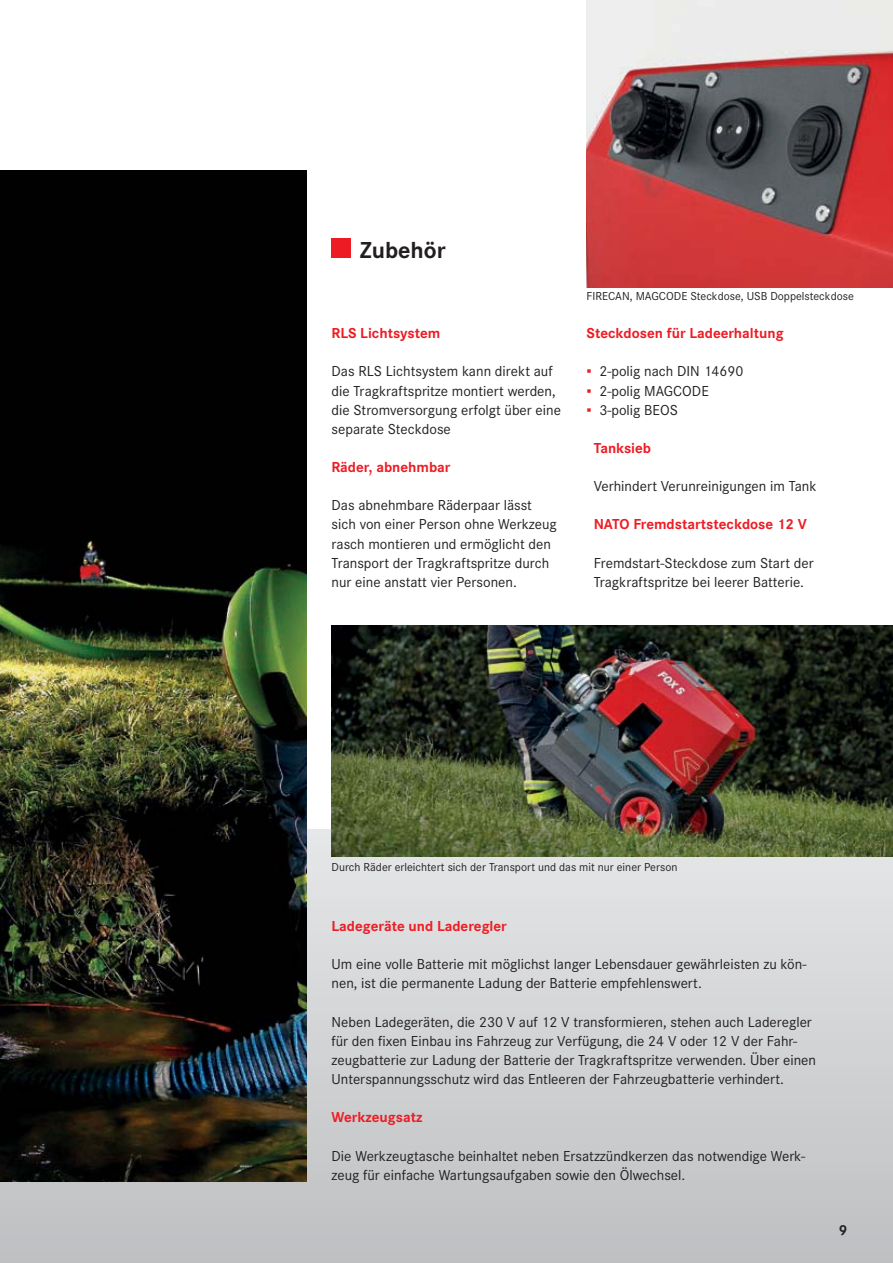
<style>
.page{position:relative;width:893px;height:1263px;background:#fff}
.page>*{position:absolute;margin:0;border:0;box-sizing:border-box;transform-origin:0 0}
.t1{font:700 24px "Corporate S";color:#231f20}
.t2{font:15px/19.2px "Corporate S";color:#231f20}
.t3{font:700 15px "Corporate S";color:#ed1c24}
.t4{font:700 15px "Corporate S";color:#231f20}
.t5{font:12px "Corporate S";color:#231f20}
</style>
<div class="page">
<div style="left:0;top:829px;width:893px;height:434px;background:linear-gradient(to bottom,#e3e4e5,#bec0c2)"></div>
<img style="left:0;top:170px;width:306px;height:1011px">
<div style="left:332px;top:239px;width:19px;height:19px;background:#ed1c24"></div>
<img style="left:332px;top:625px;width:561px;height:232px">
<img style="left:587px;top:0;width:306px;height:287px">
<h1 class="t1" style="left:360px;top:240px;width:88px">Zubehör</h1>
<p class="t3" style="left:332px;top:327px;width:110px">RLS Lichtsystem</p>
<p class="t2" style="left:332px;top:363px;width:231px">Das RLS Lichtsystem kann direkt auf die Tragkraftspritze montiert werden, die Stromversorgung erfolgt über eine separate Steckdose</p>
<p class="t3" style="left:332px;top:461px;width:121px">Räder, abnehmbar</p>
<p class="t2" style="left:332px;top:497px;width:227px">Das abnehmbare Räderpaar lässt sich von einer Person ohne Werkzeug rasch montieren und ermöglicht den Transport der Tragkraftspritze durch nur eine anstatt vier Personen.</p>
<p class="t5" style="left:587px;top:292px;width:269px">FIRECAN, MAGCODE Steckdose, USB Doppelsteckdose</p>
<p class="t3" style="left:587px;top:327px;width:199px">Steckdosen für Ladeerhaltung</p>
<p class="t2" style="left:599px;top:363px;width:146px">2-polig nach DIN 14690<br>2-polig MAGCODE<br>3-polig BEOS</p>
<p class="t3" style="left:594px;top:442px;width:59px">Tanksieb</p>
<p class="t2" style="left:594px;top:477px;width:224px">Verhindert Verunreinigungen im Tank</p>
<p class="t3" style="left:594px;top:519px;width:215px">NATO Fremdstartsteckdose 12 V</p>
<p class="t2" style="left:594px;top:554px;width:221px">Fremdstart-Steckdose zum Start der<br>Tragkraftspritze bei leerer Batterie.</p>
<p class="t5" style="left:332px;top:862px;width:347px">Durch Räder erleichtert sich der Transport und das mit nur einer Person</p>
<p class="t3" style="left:332px;top:920px;width:177px">Ladegeräte und Laderegler</p>
<p class="t2" style="left:332px;top:956px;width:476px">Um eine volle Batterie mit möglichst langer Lebensdauer gewährleisten zu kön&shy;nen, ist die permanente Ladung der Batterie empfehlenswert.</p>
<p class="t2" style="left:332px;top:1013px;width:486px">Neben Ladegeräten, die 230 V auf 12 V transformieren, stehen auch Laderegler für den fixen Einbau ins Fahrzeug zur Verfügung, die 24 V oder 12 V der Fahr&shy;zeugbatterie zur Ladung der Batterie der Tragkraftspritze verwenden. Über einen Unterspannungsschutz wird das Entleeren der Fahrzeugbatterie verhindert.</p>
<p class="t3" style="left:332px;top:1111px;width:92px">Werkzeugsatz</p>
<p class="t2" style="left:332px;top:1147px;width:475px">Die Werkzeugtasche beinhaltet neben Ersatzzündkerzen das notwendige Werk&shy;zeug für einfache Wartungsaufgaben sowie den Ölwechsel.</p>
<p class="t4" style="left:839px;top:1225px;width:10px">9</p>
</div>
